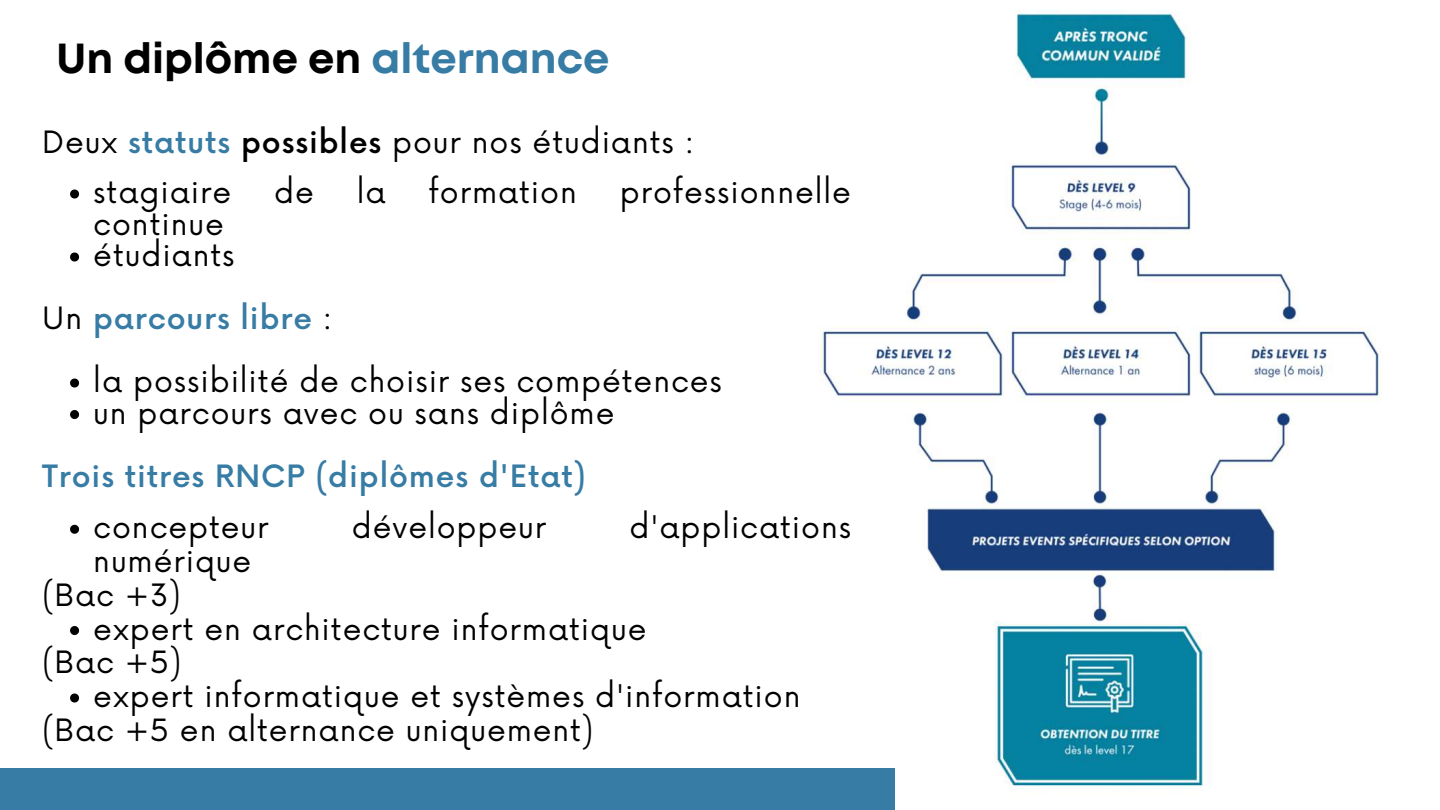
<style>
.page{position:relative;width:1440px;height:810px;background:#fff}
.page>*{position:absolute;margin:0;border:0;box-sizing:border-box;transform-origin:0 0}
.t1{font:700 42px "Mont";color:#000}
.t2{font:30px/31.5px "Now";letter-spacing:.03em;color:#000}
.t3{font:500 30px "Now";letter-spacing:.03em;color:#377ca5}
.s1{color:#377ca5}
.s2{font-weight:500;color:#377ca5}
.s3{font-weight:500}
.s4{font-weight:400;color:#000}
</style>
<div class="page">
<img style="left:819px;top:10px;width:562px;height:776px">
<svg style="left:70px;top:190px;width:9px;height:9px"></svg>
<svg style="left:70px;top:253px;width:9px;height:9px"></svg>
<svg style="left:70px;top:379px;width:9px;height:9px"></svg>
<svg style="left:70px;top:410px;width:9px;height:9px"></svg>
<svg style="left:70px;top:525px;width:9px;height:9px"></svg>
<svg style="left:70px;top:626px;width:9px;height:9px"></svg>
<svg style="left:70px;top:694px;width:9px;height:9px"></svg>
<div style="left:0;top:768px;width:895px;height:42px;background:#377ca5"></div>
<h1 class="t1" style="left:56px;top:43px;width:555px">Un diplôme en <span class="s1">alternance</span></h1>
<p class="t2" style="left:42px;top:128px;width:653px">Deux <span class="s2">statuts</span> <span class="s3">possibles</span> pour nos étudiants :</p>
<p class="t2" style="left:93px;top:178px;width:139px">stagiaire</p>
<p class="t2" style="left:274px;top:178px;width:41px">de</p>
<p class="t2" style="left:357px;top:178px;width:30px">la</p>
<p class="t2" style="left:429px;top:178px;width:150px">formation</p>
<p class="t2" style="left:620px;top:178px;width:233px">professionnelle</p>
<p class="t2" style="left:93px;top:209px;width:143px">continue étudiants</p>
<p class="t3" style="left:42px;top:302px;width:291px"><span class="s4">Un</span> parcours libre <span class="s4">:</span></p>
<p class="t2" style="left:93px;top:367px;width:630px">la possibilité de choisir ses compétences un parcours avec ou sans diplôme</p>
<p class="t3" style="left:42px;top:460px;width:545px">Trois titres RNCP (diplômes d'Etat)</p>
<p class="t2" style="left:93px;top:513px;width:177px">concepteur</p>
<p class="t2" style="left:352px;top:513px;width:196px">développeur</p>
<p class="t2" style="left:629px;top:513px;width:223px">d'applications</p>
<p class="t2" style="left:93px;top:547px;width:160px">numérique</p>
<p class="t2" style="left:93px;top:614px;width:555px">expert en architecture informatique</p>
<p class="t2" style="left:93px;top:682px;width:709px">expert informatique et systèmes d'information</p>
<p class="t2" style="left:42px;top:581px;width:140px">(Bac +3)</p>
<p class="t2" style="left:42px;top:648px;width:141px">(Bac +5)</p>
<p class="t2" style="left:42px;top:716px;width:553px">(Bac +5 en alternance uniquement)</p>
</div>
